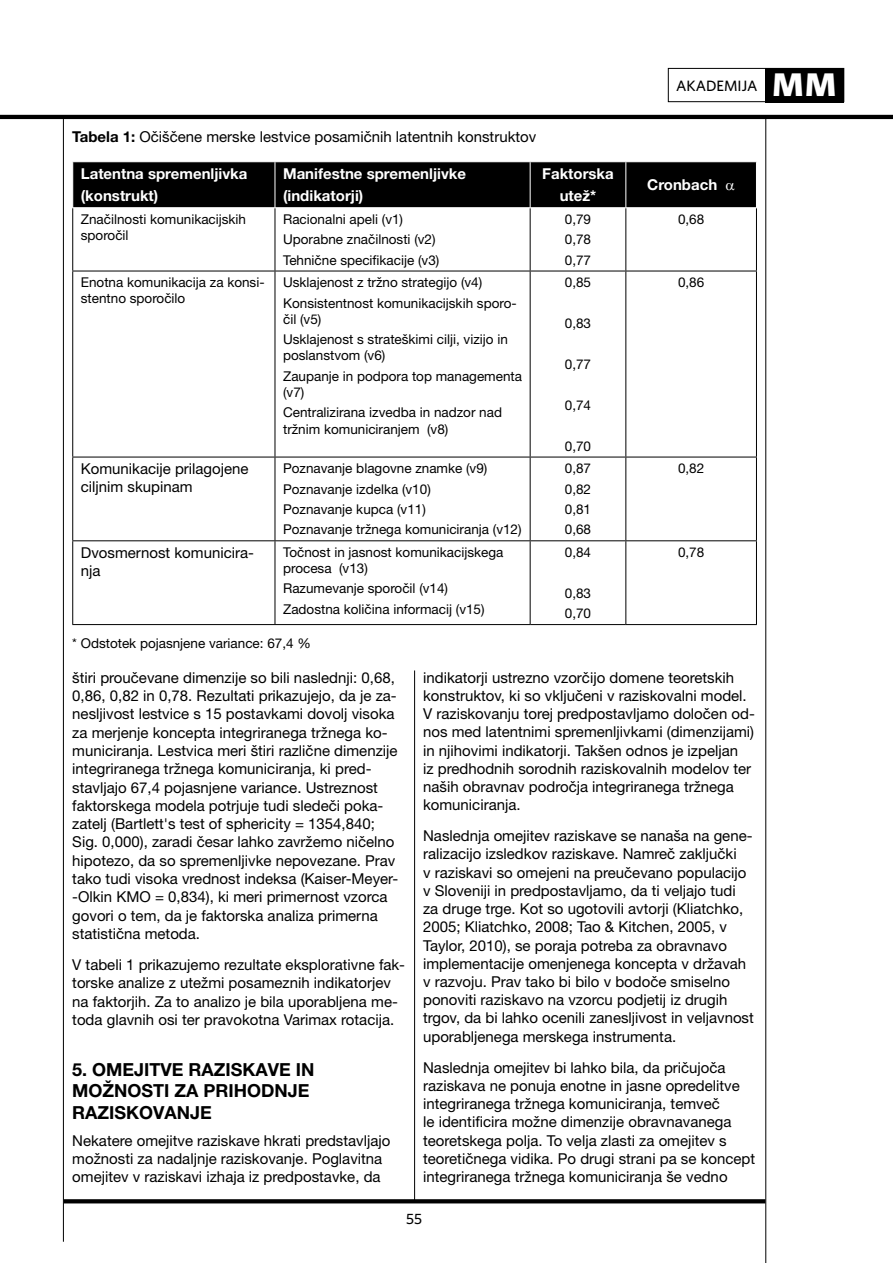
<style>
.page{position:relative;width:893px;height:1263px;background:#fff}
.page>*{position:absolute;margin:0;border:0;box-sizing:border-box;transform-origin:0 0}
.t1{font:700 43.5px "Whitney";color:#fff}
.t2{font:700 18px/21.3px "Helvetica Ona";color:#000}
.t3{font:15px/18.3px "Helvetica Ona";color:#000}
.t4{font:700 15px/22.5px "Helvetica Ona";color:#fff}
.t5{font:500 15px "Whitney";color:#000}
.t6{font:13.5px/20.4px "Helvetica Ona";color:#000}
.s1{font-weight:700}
</style>
<div class="page">
<hr style="left:72px;top:208px;width:1px;height:63px;background:#000">
<hr style="left:275px;top:208px;width:1px;height:63px;background:#000">
<hr style="left:530px;top:208px;width:1px;height:63px;background:#000">
<hr style="left:625px;top:208px;width:1px;height:63px;background:#000">
<hr style="left:756px;top:208px;width:1px;height:63px;background:#000">
<hr style="left:72px;top:271px;width:203px;height:1px;background:#000">
<hr style="left:72px;top:271px;width:1px;height:186px;background:#000">
<hr style="left:275px;top:271px;width:255px;height:1px;background:#000">
<hr style="left:275px;top:271px;width:1px;height:186px;background:#000">
<hr style="left:530px;top:271px;width:96px;height:1px;background:#000">
<hr style="left:530px;top:271px;width:1px;height:186px;background:#000">
<hr style="left:626px;top:271px;width:131px;height:1px;background:#000">
<hr style="left:625px;top:271px;width:1px;height:186px;background:#000">
<hr style="left:756px;top:271px;width:1px;height:186px;background:#000">
<hr style="left:72px;top:457px;width:203px;height:1px;background:#000">
<hr style="left:72px;top:457px;width:1px;height:83px;background:#000">
<hr style="left:275px;top:457px;width:255px;height:1px;background:#000">
<hr style="left:275px;top:457px;width:1px;height:83px;background:#000">
<hr style="left:530px;top:457px;width:96px;height:1px;background:#000">
<hr style="left:530px;top:457px;width:1px;height:83px;background:#000">
<hr style="left:626px;top:457px;width:131px;height:1px;background:#000">
<hr style="left:625px;top:457px;width:1px;height:83px;background:#000">
<hr style="left:756px;top:457px;width:1px;height:83px;background:#000">
<hr style="left:72px;top:540px;width:203px;height:1px;background:#000">
<hr style="left:72px;top:541px;width:1px;height:83px;background:#000">
<hr style="left:275px;top:540px;width:255px;height:1px;background:#000">
<hr style="left:275px;top:541px;width:1px;height:83px;background:#000">
<hr style="left:530px;top:540px;width:96px;height:1px;background:#000">
<hr style="left:530px;top:541px;width:1px;height:83px;background:#000">
<hr style="left:626px;top:540px;width:131px;height:1px;background:#000">
<hr style="left:625px;top:541px;width:1px;height:83px;background:#000">
<hr style="left:756px;top:541px;width:1px;height:83px;background:#000">
<hr style="left:72px;top:624px;width:203px;height:1px;background:#000">
<hr style="left:275px;top:624px;width:255px;height:1px;background:#000">
<hr style="left:530px;top:624px;width:96px;height:1px;background:#000">
<hr style="left:626px;top:624px;width:131px;height:1px;background:#000">
<hr style="left:0;top:115px;width:893px;height:4px;background:#000">
<svg style="left:64px;top:1199px;width:701px;height:4px;background:#0d0d0d"></svg>
<hr style="left:63px;top:119px;width:1px;height:1123px;background:#000">
<hr style="left:765px;top:117px;width:1px;height:1146px;background:#000">
<div style="left:765px;top:68px;width:79px;height:34px;background:#000"></div>
<div style="left:668px;top:68px;width:176px;height:34px;border:1px solid #000"></div>
<hr style="left:414px;top:670px;width:1px;height:531px;background:#000">
<div style="left:73px;top:162px;width:683px;height:46px;background:#000"></div>
<p class="t5" style="left:676px;top:76px;width:83px">AKADEMIJA</p>
<h1 class="t1" style="left:772px;top:51px;width:66px">mm</h1>
<p class="t3" style="left:72px;top:128px;width:465px"><span class="s1">Tabela 1:</span> Očiščene merske lestvice posamičnih latentnih konstruktov</p>
<p class="t4" style="left:81px;top:162px;width:168px">Latentna spremenljivka (konstrukt)</p>
<p class="t4" style="left:283px;top:162px;width:185px">Manifestne spremenljivke (indikatorji)</p>
<p class="t4" style="left:542px;top:162px;width:73px;text-align:center">Faktorska utež*</p>
<p class="t4" style="left:647px;top:173px;width:72px">Cronbach</p>
<p class="t6" style="left:81px;top:211px;width:167px;line-height:16.2px">Značilnosti komunikacijskih sporočil</p>
<p class="t6" style="left:283px;top:209px;width:158px">Racionalni apeli (v1)<br>Uporabne značilnosti (v2)<br>Tehnične specifikacije (v3)</p>
<p class="t6" style="left:565px;top:209px;width:28px;text-align:justify">0,79<br>0,78<br>0,77</p>
<p class="t6" style="left:678px;top:209px;width:28px">0,68</p>
<p class="t6" style="left:81px;top:274px;width:185px;line-height:16.2px">Enotna komunikacija za konsi&shy;stentno sporočilo</p>
<p class="t6" style="left:283px;top:272px;width:235px">Usklajenost z tržno strategijo (v4)<br>Konsistentnost komunikacijskih sporo-</p>
<p class="t6" style="left:283px;top:308px;width:226px">čil (v5)<br>Usklajenost s strateškimi cilji, vizijo in</p>
<p class="t6" style="left:283px;top:345px;width:240px">poslanstvom (v6)<br>Zaupanje in podpora top managementa</p>
<p class="t6" style="left:283px;top:382px;width:220px">(v7)<br>Centralizirana izvedba in nadzor nad</p>
<p class="t6" style="left:283px;top:418px;width:167px">tržnim komuniciranjem (v8)</p>
<p class="t6" style="left:565px;top:272px;width:28px">0,85</p>
<p class="t6" style="left:565px;top:313px;width:28px">0,83</p>
<p class="t6" style="left:565px;top:354px;width:28px">0,77</p>
<p class="t6" style="left:565px;top:395px;width:28px">0,74</p>
<p class="t6" style="left:565px;top:435px;width:28px">0,70</p>
<p class="t6" style="left:678px;top:272px;width:28px">0,86</p>
<p class="t3" style="left:81px;top:460px;width:169px">Komunikacije prilagojene ciljnim skupinam</p>
<p class="t6" style="left:283px;top:458px;width:240px">Poznavanje blagovne znamke (v9)<br>Poznavanje izdelka (v10)<br>Poznavanje kupca (v11)<br>Poznavanje tržnega komuniciranja (v12)</p>
<p class="t6" style="left:565px;top:458px;width:28px;text-align:justify">0,87<br>0,82<br>0,81<br>0,68</p>
<p class="t6" style="left:678px;top:458px;width:28px">0,82</p>
<p class="t3" style="left:81px;top:543px;width:175px">Dvosmernost komunicira&shy;nja</p>
<p class="t6" style="left:283px;top:544px;width:222px;line-height:16.2px">Točnost in jasnost komunikacijskega procesa (v13)</p>
<p class="t6" style="left:283px;top:578px;width:203px">Razumevanje sporočil (v14)<br>Zadostna količina informacij (v15)</p>
<p class="t6" style="left:565px;top:542px;width:28px">0,84</p>
<p class="t6" style="left:565px;top:582px;width:28px">0,83<br>0,70</p>
<p class="t6" style="left:678px;top:542px;width:28px">0,78</p>
<p class="t6" style="left:72px;top:633px;width:240px">* Odstotek pojasnjene variance: 67,4 %</p>
<p class="t3" style="left:72px;top:668px;width:327px">štiri proučevane dimenzije so bili naslednji: 0,68, 0,86, 0,82 in 0,78. Rezultati prikazujejo, da je za&shy;nesljivost lestvice s 15 postavkami dovolj visoka za merjenje koncepta integriranega tržnega ko&shy;municiranja. Lestvica meri štiri različne dimenzije integriranega tržnega komuniciranja, ki pred&shy;stavljajo 67,4 pojasnjene variance. Ustreznost faktorskega modela potrjuje tudi sledeči poka&shy;zatelj (Bartlett's test of sphericity = 1354,840; Sig. 0,000), zaradi česar lahko zavržemo ničelno hipotezo, da so spremenljivke nepovezane. Prav tako tudi visoka vrednost indeksa (Kaiser-Meyer--Olkin KMO = 0,834), ki meri primernost vzorca govori o tem, da je faktorska analiza primerna statistična metoda.</p>
<p class="t3" style="left:72px;top:955px;width:334px">V tabeli 1 prikazujemo rezultate eksplorativne fak&shy;torske analize z utežmi posameznih indikatorjev na faktorjih. Za to analizo je bila uporabljena me&shy;toda glavnih osi ter pravokotna Varimax rotacija.</p>
<p class="t2" style="left:72px;top:1059px;width:244px">5. OMEJITVE RAZISKAVE IN<br>MOŽNOSTI ZA PRIHODNJE<br>RAZISKOVANJE</p>
<p class="t3" style="left:72px;top:1131px;width:320px">Nekatere omejitve raziskave hkrati predstavljajo možnosti za nadaljnje raziskovanje. Poglavitna omejitev v raziskavi izhaja iz predpostavke, da</p>
<p class="t3" style="left:423px;top:668px;width:333px">indikatorji ustrezno vzorčijo domene teoretskih konstruktov, ki so vključeni v raziskovalni model.<br>V raziskovanju torej predpostavljamo določen od&shy;nos med latentnimi spremenljivkami (dimenzijami) in njihovimi indikatorji. Takšen odnos je izpeljan<br>iz predhodnih sorodnih raziskovalnih modelov ter naših obravnav področja integriranega tržnega komuniciranja.</p>
<p class="t3" style="left:423px;top:826px;width:332px">Naslednja omejitev raziskave se nanaša na gene&shy;ralizacijo izsledkov raziskave. Namreč zaključki<br>v raziskavi so omejeni na preučevano populacijo v Sloveniji in predpostavljamo, da ti veljajo tudi za druge trge. Kot so ugotovili avtorji (Kliatchko, 2005; Kliatchko, 2008; Tao &amp; Kitchen, 2005, v Taylor, 2010), se poraja potreba za obravnavo implementacije omenjenega koncepta v državah v razvoju. Prav tako bi bilo v bodoče smiselno ponoviti raziskavo na vzorcu podjetij iz drugih trgov, da bi lahko ocenili zanesljivost in veljavnost uporabljenega merskega instrumenta.</p>
<p class="t3" style="left:423px;top:1058px;width:334px">Naslednja omejitev bi lahko bila, da pričujoča raziskava ne ponuja enotne in jasne opredelitve integriranega tržnega komuniciranja, temveč<br>le identificira možne dimenzije obravnavanega teoretskega polja. To velja zlasti za omejitev s teoretičnega vidika. Po drugi strani pa se koncept integriranega tržnega komuniciranja še vedno</p>
<p class="t5" style="left:406px;top:1209px;width:17px">55</p>
</div>
